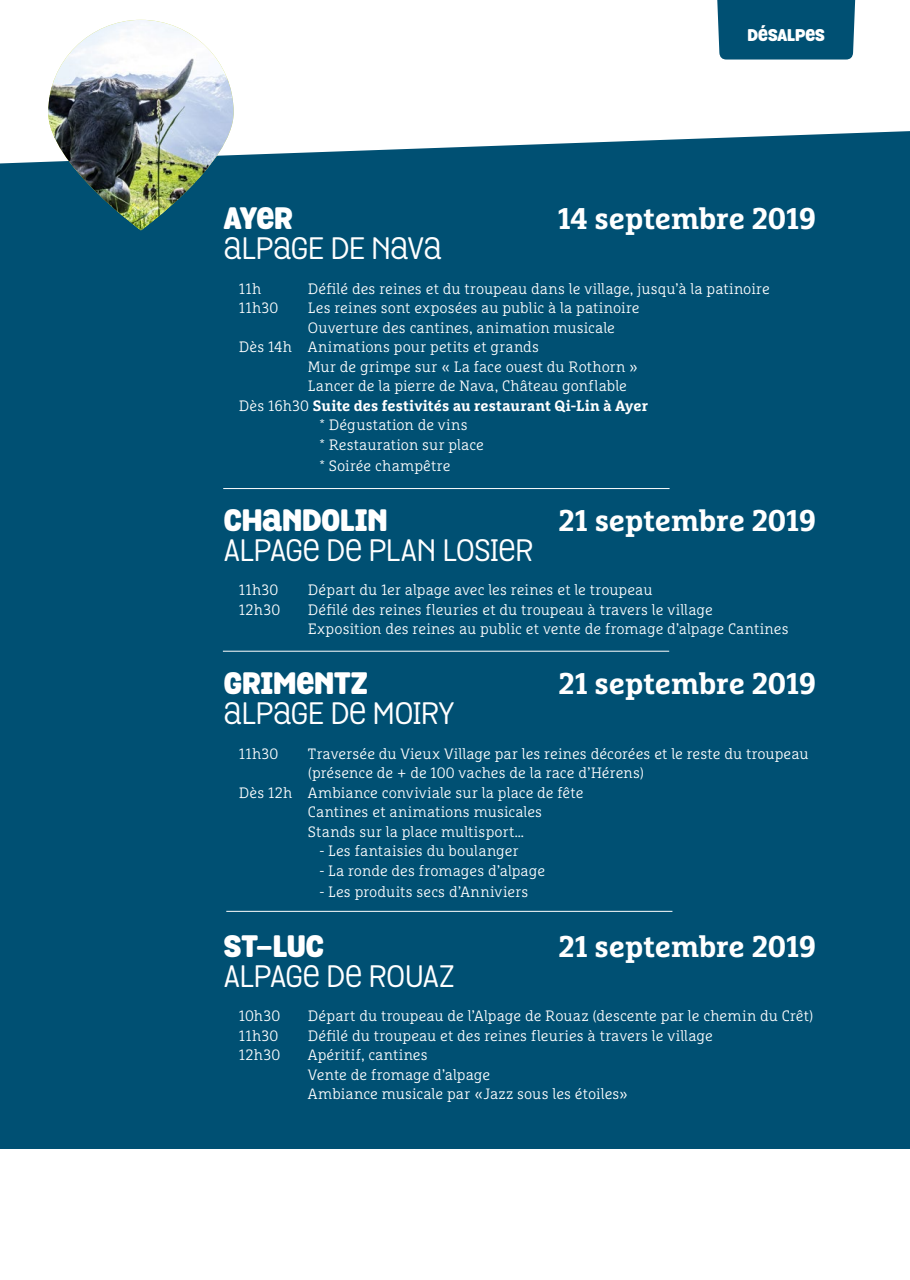
<style>
.page{position:relative;width:910px;height:1280px;background:#fff}
.page>*{position:absolute;margin:0;border:0;box-sizing:border-box;transform-origin:0 0}
.pave_informations_dé{font:700 30px "Marselis Slab OT";letter-spacing:-.005em;color:#fff}
.pave_informations_dé-2{font:30px "Grota Rounded";letter-spacing:-.005em;color:#fff}
.pave_informations_dé-3{font:900 30px "Grota Rounded";color:#fff}
.t1{font:900 16.5px "Grota Rounded";color:#fff}
.pave_informations_dé-4{font:300 15px "Marselis Slab OT";letter-spacing:.005em;color:#fff}
.pave_informations_dé-5{font:700 15px "Marselis Slab OT";letter-spacing:.005em;color:#fff}
.s1{font-weight:300}
</style>
<div class="page">
<div style="left:0;top:0;width:910px;height:1148px;background:#005073"></div>
<svg style="left:0;top:0;width:910px;height:163px;background:#e1eaee"></svg>
<svg style="left:714px;top:0;width:144px;height:60px"></svg>
<img style="left:48px;top:20px;width:186px;height:210px;border-radius:93px">
<hr style="left:226px;top:911px;width:446px;height:1px;background:#fff">
<hr style="left:223px;top:651px;width:446px;height:1px;background:#fff">
<hr style="left:223px;top:488px;width:447px;height:1px;background:#fff">
<p class="t1" style="left:748px;top:22px;width:79px">DÉSALPES</p>
<p class="pave_informations_dé-3" style="left:224px;top:195px;width:70px">AYER</p>
<p class="pave_informations_dé" style="left:558px;top:200px;width:260px">14 septembre 2019</p>
<p class="pave_informations_dé-2" style="left:224px;top:226px;width:219px">ALPAGE DE NAVA</p>
<p class="pave_informations_dé-4" style="left:239px;top:280px;width:24px">11h</p>
<p class="pave_informations_dé-4" style="left:308px;top:280px;width:463px">Défilé des reines et du troupeau dans le village, jusqu’à la patinoire</p>
<p class="pave_informations_dé-4" style="left:239px;top:299px;width:41px">11h30</p>
<p class="pave_informations_dé-4" style="left:308px;top:299px;width:333px">Les reines sont exposées au public à la patinoire</p>
<p class="pave_informations_dé-4" style="left:308px;top:319px;width:308px">Ouverture des cantines, animation musicale</p>
<p class="pave_informations_dé-4" style="left:239px;top:338px;width:302px">Dès 14h Animations pour petits et grands</p>
<p class="pave_informations_dé-4" style="left:308px;top:358px;width:332px">Mur de grimpe sur « La face ouest du Rothorn »</p>
<p class="pave_informations_dé-4" style="left:308px;top:377px;width:321px">Lancer de la pierre de Nava, Château gonflable</p>
<p class="pave_informations_dé-5" style="left:239px;top:396px;width:411px"><span class="s1">Dès 16h30</span> Suite des festivités au restaurant Qi-Lin à Ayer</p>
<p class="pave_informations_dé-4" style="left:319px;top:416px;width:150px">* Dégustation de vins</p>
<p class="pave_informations_dé-4" style="left:319px;top:436px;width:166px">* Restauration sur place</p>
<p class="pave_informations_dé-4" style="left:319px;top:457px;width:133px">* Soirée champêtre</p>
<p class="pave_informations_dé-3" style="left:224px;top:496px;width:165px">CHANDOLIN</p>
<p class="pave_informations_dé" style="left:558px;top:501px;width:259px">21 septembre 2019</p>
<p class="pave_informations_dé-2" style="left:224px;top:527px;width:311px">ALPAGE DE PLAN LOSIER</p>
<p class="pave_informations_dé-4" style="left:239px;top:581px;width:41px">11h30</p>
<p class="pave_informations_dé-4" style="left:308px;top:581px;width:346px">Départ du 1er alpage avec les reines et le troupeau</p>
<p class="pave_informations_dé-4" style="left:239px;top:601px;width:43px">12h30</p>
<p class="pave_informations_dé-4" style="left:308px;top:601px;width:406px">Défilé des reines fleuries et du troupeau à travers le village</p>
<p class="pave_informations_dé-4" style="left:308px;top:620px;width:482px">Exposition des reines au public et vente de fromage d’alpage Cantines</p>
<p class="pave_informations_dé-3" style="left:224px;top:660px;width:146px">GRIMENTZ</p>
<p class="pave_informations_dé" style="left:558px;top:665px;width:259px">21 septembre 2019</p>
<p class="pave_informations_dé-2" style="left:224px;top:691px;width:232px">ALPAGE DE MOIRY</p>
<p class="pave_informations_dé-4" style="left:239px;top:745px;width:41px">11h30</p>
<p class="pave_informations_dé-4" style="left:308px;top:745px;width:502px">Traversée du Vieux Village par les reines décorées et le reste du troupeau</p>
<p class="pave_informations_dé-4" style="left:308px;top:764px;width:338px">(présence de + de 100 vaches de la race d’Hérens)</p>
<p class="pave_informations_dé-4" style="left:239px;top:784px;width:346px">Dès 12h Ambiance conviviale sur la place de fête</p>
<p class="pave_informations_dé-4" style="left:308px;top:803px;width:236px">Cantines et animations musicales</p>
<p class="pave_informations_dé-4" style="left:308px;top:823px;width:218px">Stands sur la place multisport…</p>
<p class="pave_informations_dé-4" style="left:319px;top:842px;width:201px">- Les fantaisies du boulanger</p>
<p class="pave_informations_dé-4" style="left:319px;top:862px;width:227px">- La ronde des fromages d’alpage</p>
<p class="pave_informations_dé-4" style="left:319px;top:883px;width:210px">- Les produits secs d’Anniviers</p>
<p class="pave_informations_dé-3" style="left:224px;top:922px;width:101px">ST-LUC</p>
<p class="pave_informations_dé" style="left:558px;top:927px;width:259px">21 septembre 2019</p>
<p class="pave_informations_dé-2" style="left:224px;top:953px;width:232px">ALPAGE DE ROUAZ</p>
<p class="pave_informations_dé-4" style="left:239px;top:1007px;width:43px">10h30</p>
<p class="pave_informations_dé-4" style="left:308px;top:1007px;width:507px">Départ du troupeau de l’Alpage de Rouaz (descente par le chemin du Crêt)</p>
<p class="pave_informations_dé-4" style="left:239px;top:1027px;width:41px">11h30</p>
<p class="pave_informations_dé-4" style="left:308px;top:1027px;width:406px">Défilé du troupeau et des reines fleuries à travers le village</p>
<p class="pave_informations_dé-4" style="left:239px;top:1046px;width:43px">12h30</p>
<p class="pave_informations_dé-4" style="left:308px;top:1046px;width:121px">Apéritif, cantines</p>
<p class="pave_informations_dé-4" style="left:308px;top:1066px;width:184px">Vente de fromage d’alpage</p>
<p class="pave_informations_dé-4" style="left:308px;top:1085px;width:322px">Ambiance musicale par «Jazz sous les étoiles»</p>
</div>
